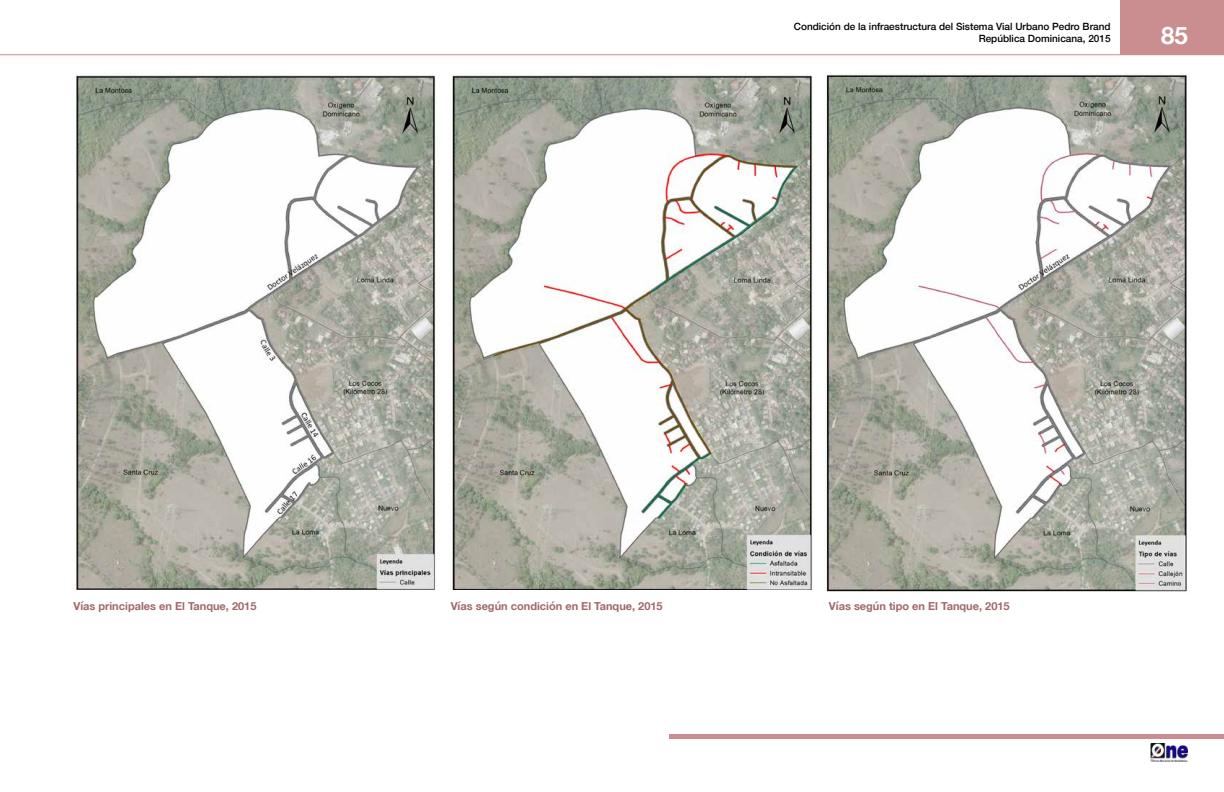
<style>
.page{position:relative;width:1224px;height:792px;background:#fff}
.page>*{position:absolute;margin:0;border:0;box-sizing:border-box;transform-origin:0 0}
.t1{font:700 24px "Helvetica Neue";color:#fff}
.t2{font:700 11px "Helvetica Neue";color:#a2686a}
.t3{font:500 10px/12px "Helvetica Neue";color:#000;text-align:right}
</style>
<div class="page">
<div style="left:1120px;top:0;width:104px;height:55px;background:#ca8e90"></div>
<div style="left:669px;top:734px;width:555px;height:5px;background:#ca8e90"></div>
<img style="left:1151px;top:743px;width:37px;height:19px">
<hr style="left:0;top:54px;width:1224px;height:1px;background:#ca8e90">
<img style="left:75px;top:75px;width:361px;height:515px">
<img style="left:450px;top:75px;width:363px;height:514px">
<img style="left:825px;top:73px;width:362px;height:519px">
<p class="t3" style="left:794px;top:20px;width:318px">Condición de la infraestructura del Sistema Vial Urbano Pedro Brand<br>República Dominicana, 2015</p>
<h1 class="t1" style="left:1161px;top:17px;width:28px">85</h1>
<p class="t2" style="left:73px;top:598px;width:185px">Vías principales en El Tanque, 2015</p>
<p class="t2" style="left:451px;top:598px;width:214px">Vías según condición en El Tanque, 2015</p>
<p class="t2" style="left:829px;top:598px;width:182px">Vías según tipo en El Tanque, 2015</p>
</div>
